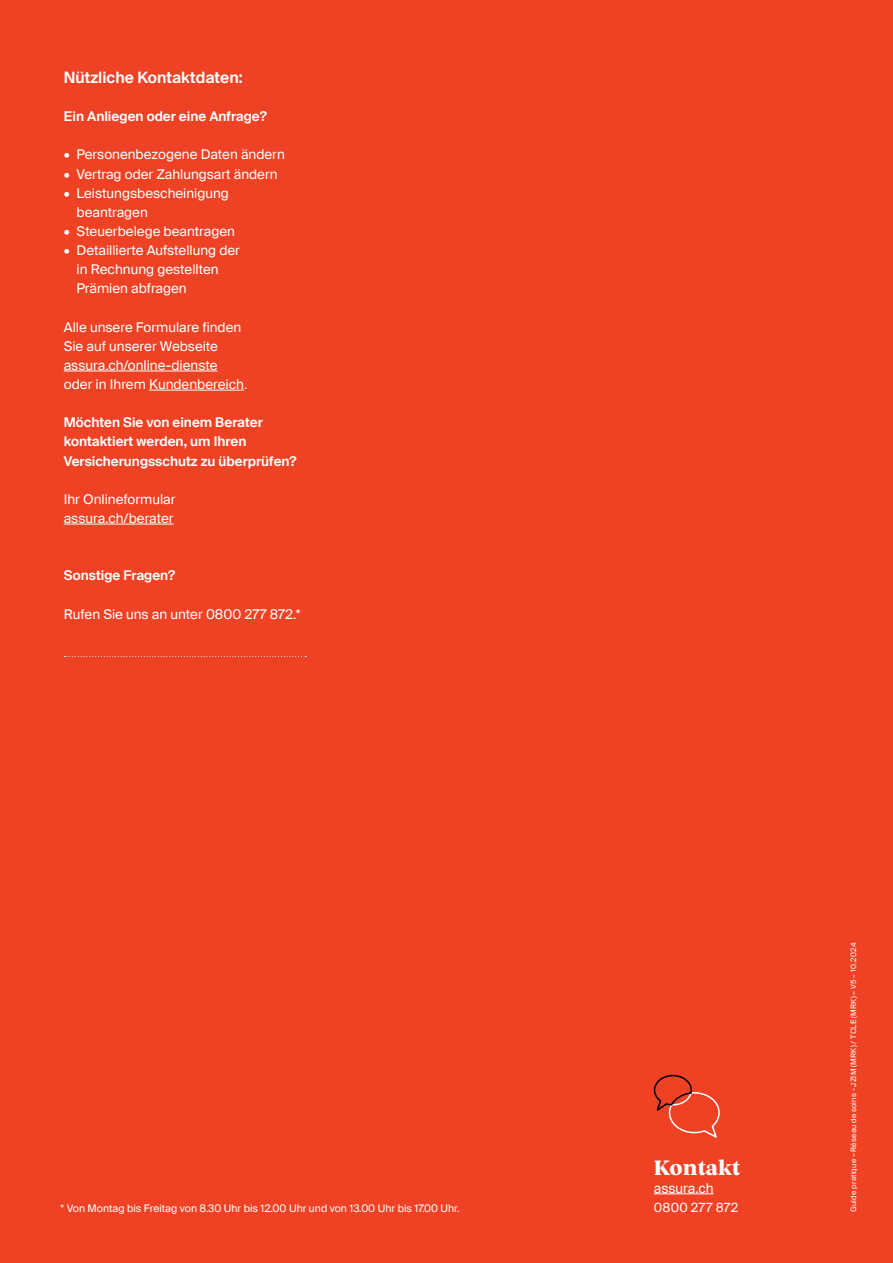
<style>
.page{position:relative;width:893px;height:1263px;background:#ef4123}
.page>*{position:absolute;margin:0;border:0;box-sizing:border-box;transform-origin:0 0}
.t1{font:800 21px "Vesterbro";color:#fff}
.t2{font:600 15.75px "Suisse Intl";color:#fff}
.t3{font:13.5px/19.2px "Suisse Intl";color:#fff}
.t4{font:600 13.5px/19.2px "Suisse Intl";color:#fff}
.t5{font:12.75px "Suisse Intl";letter-spacing:.025em;color:#fff}
.t6{font:10.5px "Suisse Intl";color:#fff}
.t7{font:7.5px "Suisse Intl";letter-spacing:.025em;color:#fff}
</style>
<div class="page">
<svg style="left:653px;top:1074px;width:67px;height:64px"></svg>
<hr style="left:654px;top:1193px;width:60px;height:1px;background:#fff">
<hr style="left:64px;top:370px;width:154px;height:1px;background:#fff">
<hr style="left:149px;top:390px;width:95px;height:1px;background:#fff">
<hr style="left:64px;top:524px;width:110px;height:1px;background:#fff">
<svg style="left:64px;top:656px;width:242px;height:1px"></svg>
<p class="t2" style="left:64px;top:68px;width:180px">Nützliche Kontaktdaten:</p>
<p class="t4" style="left:64px;top:107px;width:205px">Ein Anliegen oder eine Anfrage?</p>
<p class="t3" style="left:64px;top:145px;width:223px">• Personenbezogene Daten ändern</p>
<p class="t3" style="left:64px;top:164px;width:215px">• Vertrag oder Zahlungsart ändern</p>
<p class="t3" style="left:77px;top:183px;width:154px;text-indent:-13px">• Leistungsbescheinigung beantragen</p>
<p class="t3" style="left:64px;top:222px;width:173px">• Steuerbelege beantragen</p>
<p class="t3" style="left:77px;top:241px;width:165px;text-indent:-13px">• Detaillierte Aufstellung der in Rechnung gestellten<br>Prämien abfragen</p>
<p class="t3" style="left:64px;top:317px;width:185px">Alle unsere Formulare finden<br>Sie auf unserer Webseite assura.ch/online-dienste oder in Ihrem Kundenbereich.</p>
<p class="t4" style="left:64px;top:413px;width:234px">Möchten Sie von einem Berater kontaktiert werden, um Ihren<br>Versicherungsschutz zu überprüfen?</p>
<p class="t3" style="left:64px;top:490px;width:113px">Ihr Onlineformular assura.ch/berater</p>
<p class="t4" style="left:64px;top:566px;width:113px">Sonstige Fragen?</p>
<p class="t3" style="left:64px;top:604px;width:238px">Rufen Sie uns an unter 0800 277 872.*</p>
<h1 class="t1" style="left:654px;top:1152px;width:88px">Kontakt</h1>
<p class="t3" style="left:654px;top:1178px;width:61px">assura.ch</p>
<p class="t6" style="left:61px;top:1202px;width:401px">* Von Montag bis Freitag von 8.30 Uhr bis 12.00 Uhr und von 13.00 Uhr bis 17.00 Uhr.</p>
<p class="t5" style="left:654px;top:1200px;width:86px">0800 277 872</p>
<p class="t7" style="left:849px;top:1212px;width:271px;rotate:-90deg">Guide pratique – Réseau de soins - JZIM (MRK) / TCLE (MRK) – V5 – 10.2024</p>
</div>
